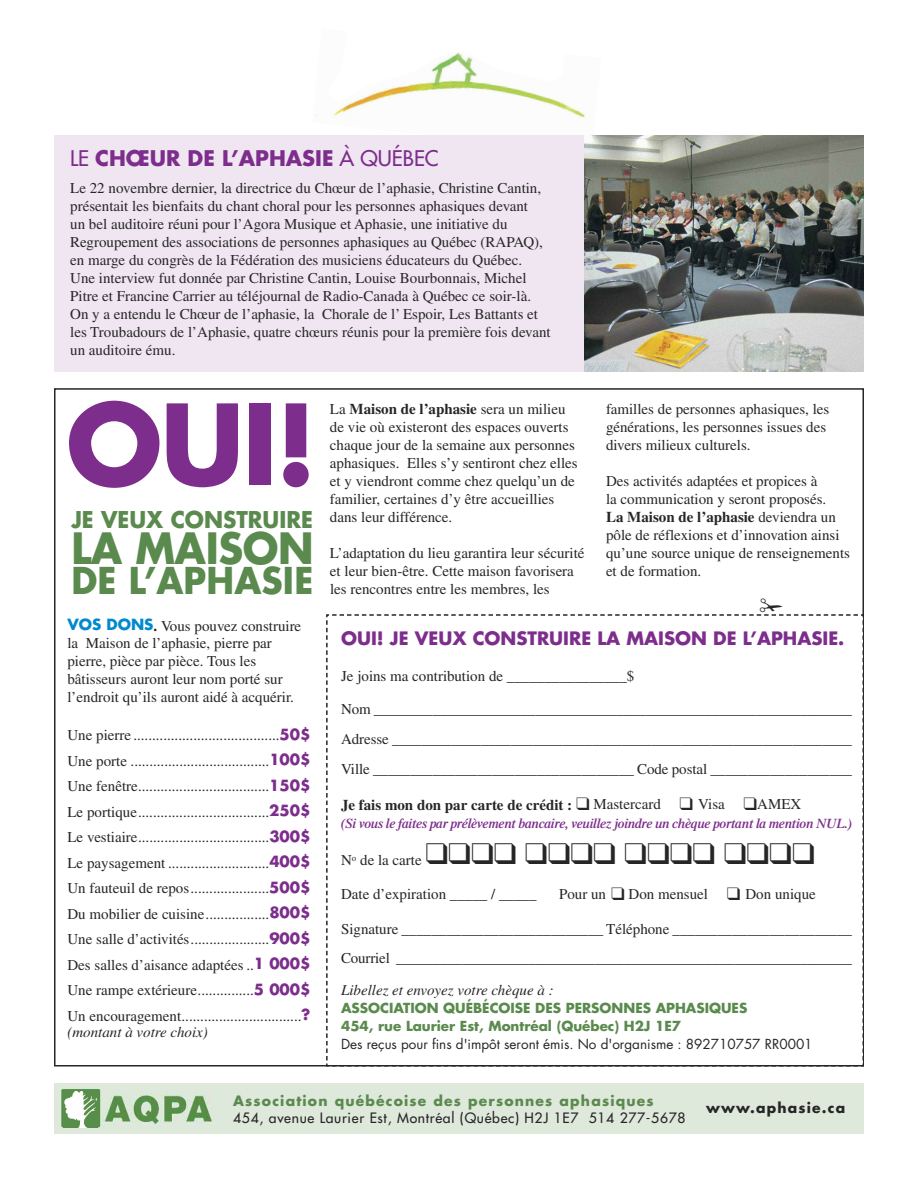
<style>
.page{position:relative;width:918px;height:1188px;background:#fff}
.page>*{position:absolute;margin:0;border:0;box-sizing:border-box;transform-origin:0 0}
.t1{font:700 108.45px "Futura";color:#7d2d8c}
.t2{font:700 42px "Futura";letter-spacing:-.01em;color:#5a8a4d;scale:.96 1}
.t3{font:700 36px "Futura";letter-spacing:.005em;color:#5a8a4d;scale:.96 1}
.t4{font:700 22.5px "Futura";color:#5a8a4d;scale:.96 1}
.t5{font:700 21px "Futura";color:#7d2d8c}
.t6{font:700 18px "Futura";color:#7d2d8c}
.t7{font:15px/18px "Times";color:#272627}
.t8{font:italic 15px "Times";color:#272627}
.t9{font:700 15px "Times";color:#272627}
.t10{font:13.95px "Futura";letter-spacing:.05em;color:#272627}
.t11{font:700 13.95px "Futura";letter-spacing:.085em;color:#5a8a4d}
.t12{font:700 13.95px "Futura";letter-spacing:.085em;color:#272627}
.t13{font:700 13.5px/18px "Futura";color:#5a8a4d}
.t14{font:italic 600 13.5px "Times";letter-spacing:-.02em;color:#7d2d8c}
.t15{font:13.5px "Futura";color:#272627}
.s1{font-weight:400}
.s2{font-weight:700}
.s3{font-family:"Futura";font-weight:700;color:#0089ce}
.s4{font-family:"Futura";font-weight:700;color:#7d2d8c}
</style>
<div class="page">
<div style="left:54px;top:1083px;width:810px;height:51px;background:#dee8db"></div>
<img style="left:61px;top:1089px;width:40px;height:39px">
<img style="left:64px;top:1091px;width:34px;height:36px">
<img style="left:102px;top:1092px;width:113px;height:33px">
<img style="left:316px;top:52px;width:270px;height:68px">
<div style="left:54px;top:135px;width:531px;height:237px;background:#efe6f1"></div>
<img style="left:584px;top:135px;width:280px;height:237px">
<svg style="left:325px;top:598px;width:539px;height:469px"></svg>
<h3 class="t5" style="left:70px;top:149px;width:370px"><span class="s1">LE</span> CHŒUR DE L’APHASIE <span class="s1">À QUÉBEC</span></h3>
<p class="t7" style="left:70px;top:181px;width:482px">Le 22 novembre dernier, la directrice du Chœur de l’aphasie, Christine Cantin, présentait les bienfaits du chant choral pour les personnes aphasiques devant<br>un bel auditoire réuni pour l’Agora Musique et Aphasie, une initiative du Regroupement des associations de personnes aphasiques au Québec (RAPAQ), en marge du congrès de la Fédération des musiciens éducateurs du Québec.<br>Une interview fut donnée par Christine Cantin, Louise Bourbonnais, Michel Pitre et Francine Carrier au téléjournal de Radio-Canada à Québec ce soir-là.<br>On y a entendu le Chœur de l’aphasie, la Chorale de l’ Espoir, Les Battants et les Troubadours de l’Aphasie, quatre chœurs réunis pour la première fois devant un auditoire ému.</p>
<h1 class="t1" style="left:66px;top:395px;width:252px">OUI!</h1>
<h3 class="t4" style="left:71px;top:510px;width:253px">JE VEUX CONSTRUIRE</h3>
<h2 class="t2" style="left:71px;top:529px;width:254px">LA MAISON</h2>
<h3 class="t3" style="left:71px;top:564px;width:254px">DE L’APHASIE</h3>
<p class="t7" style="left:330px;top:401px;width:249px">La <span class="s2">Maison de l’aphasie</span> sera un milieu de vie où existeront des espaces ouverts chaque jour de la semaine aux personnes aphasiques. Elles s’y sentiront chez elles et y viendront comme chez quelqu’un de familier, certaines d’y être accueillies dans leur différence.</p>
<p class="t7" style="left:330px;top:545px;width:256px">L’adaptation du lieu garantira leur sécurité et leur bien-être. Cette maison favorisera les rencontres entre les membres, les</p>
<p class="t7" style="left:606px;top:401px;width:225px">familles de personnes aphasiques, les générations, les personnes issues des divers milieux culturels.</p>
<p class="t7" style="left:606px;top:473px;width:246px">Des activités adaptées et propices à<br>la communication y seront proposés.<br><span class="s2">La Maison de l’aphasie</span> deviendra un pôle de réflexions et d’innovation ainsi qu’une source unique de renseignements et de formation.</p>
<p class="t7" style="left:67px;top:619px;width:235px"><span class="s3">VOS DONS</span><span class="s2">.</span> Vous pouvez construire la Maison de l’aphasie, pierre par pierre, pièce par pièce. Tous les bâtisseurs auront leur nom porté sur l’endroit qu’ils auront aidé à acquérir.</p>
<p class="t7" style="left:67px;top:724px;width:245px;line-height:25.5px;text-align:justify">Une pierre .......................................<span class="s4">50$ </span>Une porte .....................................<span class="s4">100$ </span>Une fenêtre...................................<span class="s4">150$ </span>Le portique...................................<span class="s4">250$ </span>Le vestiaire...................................<span class="s4">300$ </span>Le paysagement ...........................<span class="s4">400$ </span>Un fauteuil de repos.....................<span class="s4">500$ </span>Du mobilier de cuisine.................<span class="s4">800$ </span>Une salle d’activités.....................<span class="s4">900$ </span>Des salles d’aisance adaptées ..<span class="s4">1 000$ </span>Une rampe extérieure...............<span class="s4">5 000$ </span>Un encouragement................................<span class="s4">?</span></p>
<p class="t8" style="left:68px;top:1027px;width:142px">(montant à votre choix)</p>
<p class="t6" style="left:341px;top:630px;width:505px">OUI! JE VEUX CONSTRUIRE LA MAISON DE L’APHASIE.</p>
<p class="t7" style="left:341px;top:669px;width:295px">Je joins ma contribution de ________________$</p>
<p class="t7" style="left:341px;top:696px;width:513px;line-height:30px;text-align:justify">Nom _________________________________________________________________ Adresse ______________________________________________________________ Ville ___________________________________ Code postal ___________________</p>
<p class="t9" style="left:341px;top:799px;width:462px">Je fais mon don par carte de crédit : ❑ <span class="s1">Mastercard</span> ❑ <span class="s1">Visa</span> ❑<span class="s1">AMEX</span></p>
<p class="t14" style="left:341px;top:819px;width:513px">(Si vous le faites par prélèvement bancaire, veuillez joindre un chèque portant la mention NUL.)</p>
<p class="t7" style="left:341px;top:853px;width:475px">N<sup>o</sup> de la carte ❑❑❑❑ ❑❑❑❑ ❑❑❑❑ ❑❑❑❑</p>
<p class="t7" style="left:341px;top:887px;width:197px">Date d’expiration _____ / _____</p>
<p class="t7" style="left:559px;top:887px;width:258px">Pour un ❑ Don mensuel ❑ Don unique</p>
<p class="t7" style="left:341px;top:916px;width:513px;line-height:29px">Signature ___________________________ Téléphone ________________________<br>Courriel ______________________________________________________________</p>
<p class="t8" style="left:341px;top:984px;width:214px">Libellez et envoyez votre chèque à :</p>
<p class="t13" style="left:341px;top:1000px;width:408px">ASSOCIATION QUÉBÉCOISE DES PERSONNES APHASIQUES<br>454, rue Laurier Est, Montréal (Québec) H2J 1E7</p>
<p class="t15" style="left:341px;top:1037px;width:473px">Des reçus pour fins d'impôt seront émis. No d'organisme : 892710757 RR0001</p>
<p class="t11" style="left:233px;top:1094px;width:422px">Association québécoise des personnes aphasiques</p>
<p class="t10" style="left:233px;top:1111px;width:454px">454, avenue Laurier Est, Montréal (Québec) H2J 1E7 514 277-5678</p>
<p class="t12" style="left:706px;top:1102px;width:141px">www.aphasie.ca</p>
</div>
